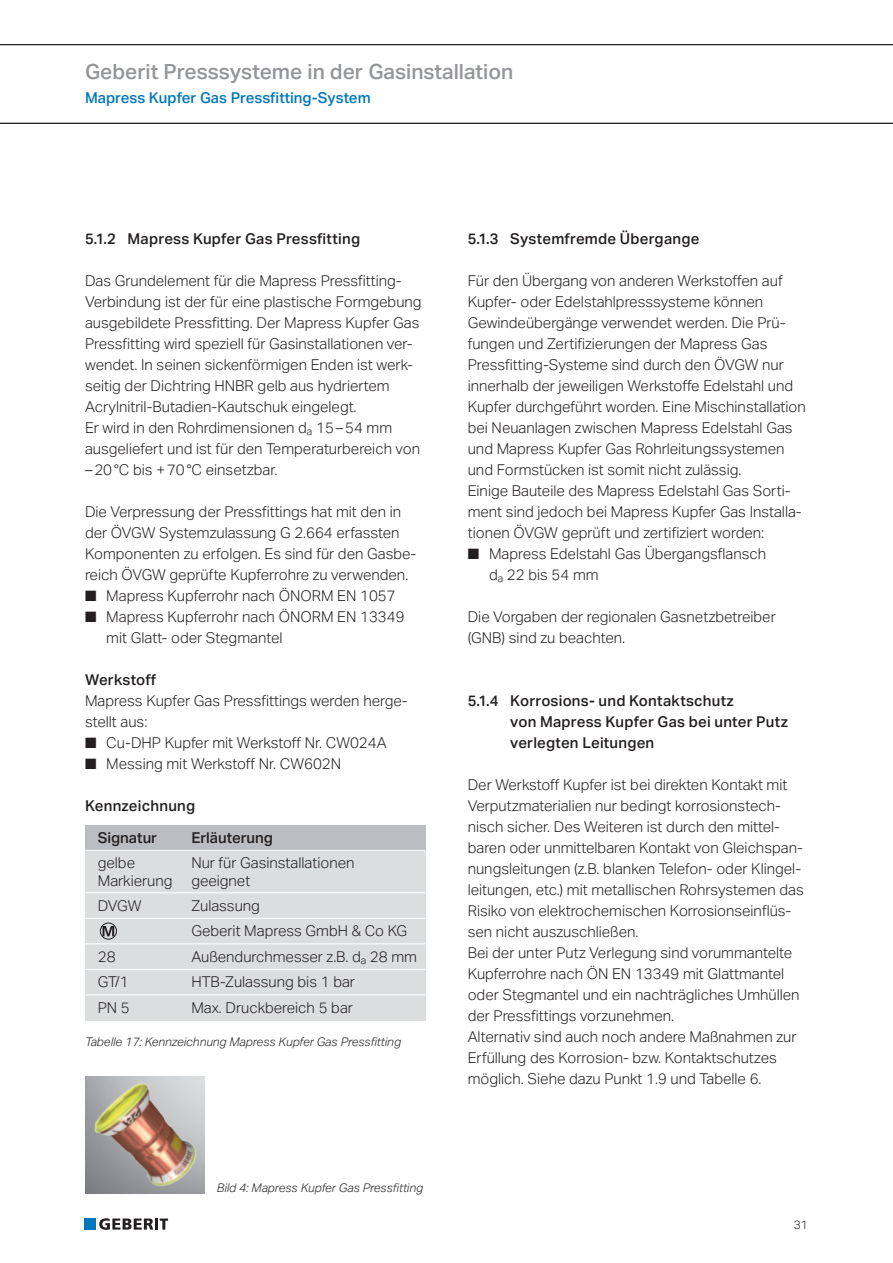
<style>
.page{position:relative;width:893px;height:1263px;background:#fff}
.page>*{position:absolute;margin:0;border:0;box-sizing:border-box;transform-origin:0 0}
.t1{font:500 21px "Aktiv Grotesk Geberit";color:#939598}
.t2{font:300 15px/21px "Aktiv Grotesk Geberit";color:#231f20}
.t3{font:500 15px/21px "Aktiv Grotesk Geberit";letter-spacing:.015em;color:#231f20}
.t4{font:500 15px "Aktiv Grotesk Geberit";color:#0076be}
.t5{font:italic 300 12px "Aktiv Grotesk Geberit";color:#231f20}
.t6{font:300 12px "Aktiv Grotesk Geberit";color:#231f20}
</style>
<div class="page">
<hr style="left:0;top:44px;width:893px;height:1px;background:#231f20">
<hr style="left:0;top:123px;width:893px;height:1px;background:#231f20">
<div style="left:85px;top:1218px;width:11px;height:11px;background:#0076be"></div>
<svg style="left:99px;top:1218px;width:69px;height:12px"></svg>
<div style="left:85px;top:850px;width:340px;height:43px;background:#dcdddf"></div>
<div style="left:85px;top:893px;width:340px;height:25px;background:#dcdddf"></div>
<div style="left:85px;top:918px;width:340px;height:26px;background:#dcdddf"></div>
<div style="left:85px;top:944px;width:340px;height:25px;background:#dcdddf"></div>
<div style="left:85px;top:969px;width:340px;height:26px;background:#dcdddf"></div>
<div style="left:85px;top:995px;width:340px;height:25px;background:#dcdddf"></div>
<div style="left:85px;top:825px;width:340px;height:25px;background:#bcbdc0"></div>
<hr style="left:85px;top:850px;width:340px;height:1px;background:#fff">
<hr style="left:85px;top:892px;width:340px;height:1px;background:#fff">
<hr style="left:85px;top:918px;width:340px;height:1px;background:#fff">
<hr style="left:85px;top:943px;width:340px;height:1px;background:#fff">
<hr style="left:85px;top:969px;width:340px;height:1px;background:#fff">
<hr style="left:85px;top:994px;width:340px;height:1px;background:#fff">
<svg style="left:102px;top:926px;width:12px;height:10px"></svg>
<div style="left:100px;top:923px;width:17px;height:16px;border:1px solid #231f20;border-radius:50%"></div>
<img style="left:92px;top:1081px;width:107px;height:109px">
<h1 class="t1" style="left:85px;top:59px;width:430px">Geberit Presssysteme in der Gasinstallation</h1>
<p class="t4" style="left:85px;top:88px;width:287px">Mapress Kupfer Gas Pressfitting-System</p>
<p class="t3" style="left:85px;top:228px;width:277px">5.1.2 Mapress Kupfer Gas Pressfitting</p>
<p class="t2" style="left:85px;top:270px;width:338px">Das Grundelement für die Mapress Pressfitting-Verbindung ist der für eine plastische Formgebung ausgebildete Pressfitting. Der Mapress Kupfer Gas Pressfitting wird speziell für Gasinstallationen ver&shy;wendet. I n seinen sickenförmigen Enden ist werk&shy;seitig der Dichtring HN BR gelb aus hydriertem Acrylnitril-Butadien-Kautschuk eingelegt.<br>Er wird in den Rohrdimensionen d<sub>a</sub> 15–54 mm ausgeliefert und ist für den Temperaturbereich von –20°C bis +70°C einsetzbar.</p>
<p class="t2" style="left:85px;top:501px;width:333px">Die Verpressung der Pressfittings hat mit den in der ÖVGW Systemzulassung G 2.664 erfassten Komponenten zu erfolgen. Es sind für den Gasbe&shy;reich ÖVGW geprüfte Kupferrohre zu verwenden.</p>
<p class="t2" style="left:85px;top:585px;width:312px">■ Mapress Kupferrohr nach ÖNORM EN 1057</p>
<p class="t2" style="left:106px;top:606px;width:300px;text-indent:-21px">■ Mapress Kupferrohr nach ÖNORM EN 13349 mit Glatt- oder Stegmantel</p>
<p class="t3" style="left:85px;top:669px;width:73px">Werkstoff</p>
<p class="t2" style="left:85px;top:690px;width:324px">Mapress Kupfer Gas Pressfittings werden herge&shy;stellt aus:</p>
<p class="t2" style="left:85px;top:732px;width:303px">■ Cu-DHP Kupfer mit Werkstoff Nr. CW024A</p>
<p class="t2" style="left:85px;top:753px;width:258px">■ Messing mit Werkstoff Nr. CW602N</p>
<p class="t3" style="left:85px;top:795px;width:112px">Kennzeichnung</p>
<p class="t3" style="left:98px;top:827px;width:61px">Signatur</p>
<p class="t3" style="left:191px;top:827px;width:83px">Erläuterung</p>
<p class="t2" style="left:98px;top:852px;width:73px">gelbe N</p>
<p class="t2" style="left:202px;top:852px;width:154px">ur für Gasinstallationen</p>
<p class="t2" style="left:98px;top:870px;width:76px">Markierung</p>
<p class="t2" style="left:191px;top:870px;width:60px">geeignet</p>
<p class="t2" style="left:98px;top:895px;width:45px">DVGW</p>
<p class="t2" style="left:191px;top:893px;width:217px;line-height:25.5px">Zulassung<br>Geberit Mapress GmbH &amp; Co KG</p>
<p class="t2" style="left:98px;top:946px;width:62px">28 A</p>
<p class="t2" style="left:201px;top:946px;width:217px">ußendurchmesser z.B. d<sub>a</sub> 28 mm</p>
<p class="t2" style="left:98px;top:972px;width:60px">GT/1 HT</p>
<p class="t2" style="left:211px;top:972px;width:146px">B-Zulassung bis 1 bar</p>
<p class="t2" style="left:98px;top:997px;width:34px">PN 5</p>
<p class="t2" style="left:191px;top:997px;width:163px">Max. Druckbereich 5 bar</p>
<p class="t5" style="left:85px;top:1035px;width:317px">Tabelle 17: Kennzeichnung Mapress Kupfer Gas Pressfitting</p>
<p class="t5" style="left:217px;top:1181px;width:208px">Bild 4: Mapress Kupfer Gas Pressfitting</p>
<p class="t3" style="left:468px;top:228px;width:233px">5.1.3 Systemfremde Übergange</p>
<p class="t2" style="left:468px;top:270px;width:340px">Für den Übergang von anderen Werkstoffen auf Kupfer- oder Edelstahlpresssysteme können Gewindeübergänge verwendet werden. Die Prü&shy;fungen und Zertifizierungen der Mapress Gas Pressfitting-Systeme sind durch den ÖVGW nur innerhalb der jeweiligen Werkstoffe Edelstahl und Kupfer durchgeführt worden. Eine Mischinstallation bei Neuanlagen zwischen Mapress Edelstahl Gas und Mapress Kupfer Gas Rohrleitungssystemen und Formstücken ist somit nicht zulässig.<br>Einige Bauteile des Mapress Edelstahl Gas Sorti&shy;ment sind jedoch bei Mapress Kupfer Gas I nstalla&shy;tionen ÖVGW geprüft und zertifiziert worden:</p>
<p class="t2" style="left:489px;top:543px;width:279px;text-indent:-21px">■ Mapress Edelstahl Gas Übergangsflansch d<sub>a</sub> 22 bis 54 mm</p>
<p class="t2" style="left:468px;top:606px;width:309px">Die Vorgaben der regionalen Gasnetzbetreiber (GN B) sind zu beachten.</p>
<p class="t3" style="left:510px;top:690px;width:279px;text-indent:-43px">5.1.4 Korrosions- und Kontaktschutz<br>von Mapress Kupfer Gas bei unter Putz verlegten Leitungen</p>
<p class="t2" style="left:468px;top:774px;width:338px">Der Werkstoff Kupfer ist bei direkten Kontakt mit Verputzmaterialien nur bedingt korrosionstech&shy;nisch sicher. Des Weiteren ist durch den mittel&shy;baren oder unmittelbaren Kontakt von Gleichspan&shy;nungsleitungen (z.B. blanken Telefon- oder Klingel&shy;leitungen, etc.) mit metallischen Rohrsystemen das Risiko von elektrochemischen Korrosionseinflüs&shy;sen nicht auszuschließen.<br>Bei der unter Putz Verlegung sind vorummantelte Kupferrohre nach ÖN EN 13349 mit Glattmantel oder Stegmantel und ein nachträgliches Umhüllen der Pressfittings vorzunehmen.<br>Alternativ sind auch noch andere Maßnahmen zur Erfüllung des Korrosion- bzw. Kontaktschutzes möglich. Siehe dazu Punkt 1.9 und Tabelle 6.</p>
<p class="t6" style="left:794px;top:1218px;width:16px">31</p>
</div>
